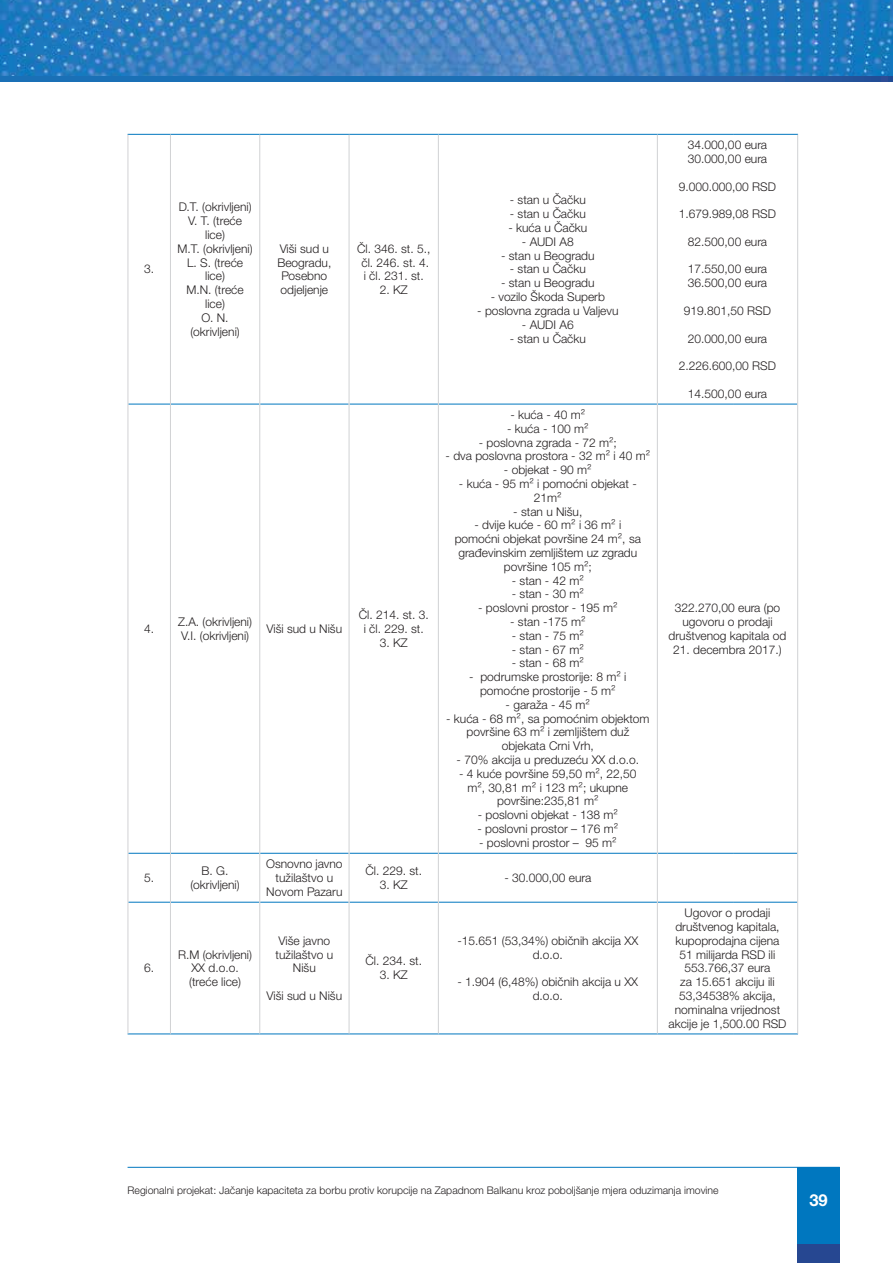
<style>
.page{position:relative;width:893px;height:1263px;background:#fff}
.page>*{position:absolute;margin:0;border:0;box-sizing:border-box;transform-origin:0 0}
.t1{font:700 16.5px "Helvetica Neue LTW1 G";color:#fff}
.t2{font:300 12px/13.8px "Helvetica Neue LTW1 G";color:#231f20;text-align:center}
.t3{font:300 10.5px "Helvetica Neue LTW1 G";color:#231f20}
</style>
<div class="page">
<hr style="left:128px;top:1167px;width:712px;height:1px;background:#0077bf">
<div style="left:797px;top:1167px;width:43px;height:77px;background:#0077bf"></div>
<div style="left:797px;top:1244px;width:43px;height:19px;background:#264791"></div>
<img style="left:0;top:0;width:893px;height:77px">
<svg style="left:0;top:77px;width:893px;height:4px;background:#1d69b0"></svg>
<hr style="left:128px;top:134px;width:42px;height:1px;background:#0077bf">
<hr style="left:170px;top:134px;width:90px;height:1px;background:#0077bf">
<hr style="left:260px;top:134px;width:89px;height:1px;background:#0077bf">
<hr style="left:349px;top:134px;width:89px;height:1px;background:#0077bf">
<hr style="left:438px;top:134px;width:219px;height:1px;background:#0077bf">
<hr style="left:657px;top:134px;width:77px;height:1px;background:#0077bf">
<hr style="left:734px;top:134px;width:64px;height:1px;background:#0077bf">
<hr style="left:128px;top:404px;width:42px;height:1px;background:#0077bf">
<hr style="left:171px;top:404px;width:88px;height:1px;background:#0077bf">
<hr style="left:260px;top:404px;width:89px;height:1px;background:#0077bf">
<hr style="left:349px;top:404px;width:89px;height:1px;background:#0077bf">
<hr style="left:439px;top:404px;width:218px;height:1px;background:#0077bf">
<hr style="left:658px;top:404px;width:76px;height:1px;background:#0077bf">
<hr style="left:734px;top:404px;width:63px;height:1px;background:#0077bf">
<hr style="left:128px;top:853px;width:42px;height:1px;background:#0077bf">
<hr style="left:171px;top:853px;width:88px;height:1px;background:#0077bf">
<hr style="left:260px;top:853px;width:89px;height:1px;background:#0077bf">
<hr style="left:349px;top:853px;width:89px;height:1px;background:#0077bf">
<hr style="left:439px;top:853px;width:218px;height:1px;background:#0077bf">
<hr style="left:658px;top:853px;width:76px;height:1px;background:#0077bf">
<hr style="left:734px;top:853px;width:63px;height:1px;background:#0077bf">
<hr style="left:128px;top:902px;width:42px;height:1px;background:#0077bf">
<hr style="left:171px;top:902px;width:88px;height:1px;background:#0077bf">
<hr style="left:260px;top:902px;width:89px;height:1px;background:#0077bf">
<hr style="left:349px;top:902px;width:89px;height:1px;background:#0077bf">
<hr style="left:439px;top:902px;width:218px;height:1px;background:#0077bf">
<hr style="left:658px;top:902px;width:76px;height:1px;background:#0077bf">
<hr style="left:734px;top:902px;width:63px;height:1px;background:#0077bf">
<hr style="left:128px;top:1033px;width:42px;height:1px;background:#0077bf">
<hr style="left:170px;top:1033px;width:90px;height:1px;background:#0077bf">
<hr style="left:260px;top:1033px;width:89px;height:1px;background:#0077bf">
<hr style="left:349px;top:1033px;width:89px;height:1px;background:#0077bf">
<hr style="left:438px;top:1033px;width:219px;height:1px;background:#0077bf">
<hr style="left:657px;top:1033px;width:77px;height:1px;background:#0077bf">
<hr style="left:734px;top:1033px;width:64px;height:1px;background:#0077bf">
<hr style="left:128px;top:135px;width:1px;height:269px;background:#d1d2d4">
<hr style="left:170px;top:135px;width:1px;height:269px;background:#d1d2d4">
<hr style="left:259px;top:135px;width:1px;height:269px;background:#d1d2d4">
<hr style="left:349px;top:135px;width:1px;height:269px;background:#d1d2d4">
<hr style="left:438px;top:135px;width:1px;height:269px;background:#d1d2d4">
<hr style="left:657px;top:135px;width:1px;height:269px;background:#d1d2d4">
<hr style="left:797px;top:135px;width:1px;height:269px;background:#d1d2d4">
<hr style="left:128px;top:404px;width:1px;height:449px;background:#d1d2d4">
<hr style="left:170px;top:404px;width:1px;height:449px;background:#d1d2d4">
<hr style="left:259px;top:404px;width:1px;height:449px;background:#d1d2d4">
<hr style="left:349px;top:404px;width:1px;height:449px;background:#d1d2d4">
<hr style="left:438px;top:404px;width:1px;height:449px;background:#d1d2d4">
<hr style="left:657px;top:404px;width:1px;height:449px;background:#d1d2d4">
<hr style="left:797px;top:404px;width:1px;height:449px;background:#d1d2d4">
<hr style="left:128px;top:853px;width:1px;height:49px;background:#d1d2d4">
<hr style="left:170px;top:853px;width:1px;height:49px;background:#d1d2d4">
<hr style="left:259px;top:853px;width:1px;height:49px;background:#d1d2d4">
<hr style="left:349px;top:853px;width:1px;height:49px;background:#d1d2d4">
<hr style="left:438px;top:853px;width:1px;height:49px;background:#d1d2d4">
<hr style="left:657px;top:853px;width:1px;height:49px;background:#d1d2d4">
<hr style="left:797px;top:853px;width:1px;height:49px;background:#d1d2d4">
<hr style="left:128px;top:902px;width:1px;height:131px;background:#d1d2d4">
<hr style="left:170px;top:902px;width:1px;height:131px;background:#d1d2d4">
<hr style="left:259px;top:902px;width:1px;height:131px;background:#d1d2d4">
<hr style="left:349px;top:902px;width:1px;height:131px;background:#d1d2d4">
<hr style="left:438px;top:902px;width:1px;height:131px;background:#d1d2d4">
<hr style="left:657px;top:902px;width:1px;height:131px;background:#d1d2d4">
<hr style="left:797px;top:902px;width:1px;height:131px;background:#d1d2d4">
<p class="t2" style="left:144px;top:262px;width:12px">3.</p>
<p class="t2" style="left:178px;top:200px;width:77px">D.T. (okrivljeni)<br>V. T. (treće lice)<br>M.T. (okrivljeni)<br>L. S. (treće lice)<br>M.N. (treće lice)<br>O. N. (okrivljeni)</p>
<p class="t2" style="left:277px;top:242px;width:55px">Viši sud u<br>Beogradu,<br>Posebno odjeljenje</p>
<p class="t2" style="left:357px;top:242px;width:75px">Čl. 346. st. 5., čl. 246. st. 4.<br>i čl. 231. st.</p>
<p class="t2" style="left:380px;top:283px;width:30px">2. KZ</p>
<p class="t2" style="left:510px;top:193px;width:78px">- stan u Čačku</p>
<p class="t2" style="left:510px;top:207px;width:78px">- stan u Čačku</p>
<p class="t2" style="left:508px;top:221px;width:80px">- kuća u Čačku</p>
<p class="t2" style="left:522px;top:235px;width:53px">- AUDI А8</p>
<p class="t2" style="left:501px;top:248px;width:95px">- stan u Beogradu</p>
<p class="t2" style="left:510px;top:262px;width:78px">- stan u Čačku</p>
<p class="t2" style="left:501px;top:276px;width:95px">- stan u Beogradu</p>
<p class="t2" style="left:491px;top:290px;width:116px">- vozilo Škoda Superb</p>
<p class="t2" style="left:477px;top:304px;width:143px">- poslovna zgrada u Valjevu</p>
<p class="t2" style="left:522px;top:317px;width:53px">- AUDI А6</p>
<p class="t2" style="left:510px;top:331px;width:78px">- stan u Čačku</p>
<p class="t2" style="left:144px;top:622px;width:12px">4.</p>
<p class="t2" style="left:178px;top:615px;width:75px;text-align:left">Z.A. (okrivljeni)<br>V.I. (okrivljeni)</p>
<p class="t2" style="left:267px;top:622px;width:77px">Viši sud u Nišu</p>
<p class="t2" style="left:359px;top:608px;width:72px">Čl. 214. st. 3. i čl. 229. st.</p>
<p class="t2" style="left:380px;top:635px;width:30px">3. KZ</p>
<p class="t2" style="left:144px;top:871px;width:12px">5.</p>
<p class="t2" style="left:190px;top:864px;width:51px">B. G. (okrivljeni)</p>
<p class="t2" style="left:266px;top:857px;width:78px">Osnovno javno tužilaštvo u<br>Novom Pazaru</p>
<p class="t2" style="left:365px;top:864px;width:58px">Čl. 229. st.</p>
<p class="t2" style="left:380px;top:878px;width:30px">3. KZ</p>
<p class="t2" style="left:144px;top:961px;width:12px">6.</p>
<p class="t2" style="left:178px;top:947px;width:76px">R.M (okrivljeni)<br>XX d.o.o. (treće lice)</p>
<p class="t2" style="left:276px;top:933px;width:59px">Više javno tužilaštvo u<br>Nišu</p>
<p class="t2" style="left:267px;top:989px;width:77px">Viši sud u Nišu</p>
<p class="t2" style="left:365px;top:954px;width:58px">Čl. 234. st.</p>
<p class="t2" style="left:380px;top:968px;width:30px">3. KZ</p>
<p class="t2" style="left:510px;top:408px;width:76px">- kuća - 40 m²</p>
<p class="t2" style="left:507px;top:422px;width:83px">- kuća - 100 m²</p>
<p class="t2" style="left:479px;top:435px;width:140px">- poslovna zgrada - 72 m²;</p>
<p class="t2" style="left:446px;top:449px;width:206px">- dva poslovna prostora - 32 m² i 40 m²</p>
<p class="t2" style="left:504px;top:463px;width:89px">- objekat - 90 m²</p>
<p class="t2" style="left:459px;top:477px;width:179px">- kuća - 95 m² i pomoćni objekat -<br>21m²</p>
<p class="t2" style="left:513px;top:504px;width:71px">- stan u Nišu,</p>
<p class="t2" style="left:455px;top:518px;width:188px">- dvije kuće - 60 m² i 36 m² i pomoćni objekat površine 24 m², sa građevinskim zemljištem uz zgradu površine 105 m²;</p>
<p class="t2" style="left:512px;top:573px;width:73px">- stan - 42 m²</p>
<p class="t2" style="left:512px;top:587px;width:73px">- stan - 30 m²</p>
<p class="t2" style="left:478px;top:601px;width:141px">- poslovni prostor - 195 m²</p>
<p class="t2" style="left:510px;top:615px;width:77px">- stan -175 m²</p>
<p class="t2" style="left:512px;top:629px;width:73px">- stan - 75 m²</p>
<p class="t2" style="left:512px;top:642px;width:73px">- stan - 67 m²</p>
<p class="t2" style="left:512px;top:656px;width:73px">- stan - 68 m²</p>
<p class="t2" style="left:469px;top:670px;width:159px">- podrumske prostorije: 8 m² i pomoćne prostorije - 5 m²</p>
<p class="t2" style="left:506px;top:698px;width:86px">- garaža - 45 m²</p>
<p class="t2" style="left:446px;top:711px;width:205px">- kuća - 68 m², sa pomoćnim objektom površine 63 m² i zemljištem duž objekata Crni Vrh,</p>
<p class="t2" style="left:457px;top:753px;width:184px">- 70% akcija u preduzeću XX d.o.o.</p>
<p class="t2" style="left:459px;top:767px;width:179px">- 4 kuće površine 59,50 m², 22,50 m², 30,81 m² i 123 m²; ukupne površine:235,81 m²</p>
<p class="t2" style="left:478px;top:808px;width:142px">- poslovni objekat - 138 m²</p>
<p class="t2" style="left:477px;top:822px;width:142px">- poslovni prostor – 176 m²</p>
<p class="t2" style="left:479px;top:836px;width:139px">- poslovni prostor – 95 m²</p>
<p class="t2" style="left:504px;top:871px;width:88px">- 30.000,00 eura</p>
<p class="t2" style="left:457px;top:933px;width:182px">-15.651 (53,34%) običnih akcija XX d.o.o.</p>
<p class="t2" style="left:457px;top:975px;width:182px">- 1.904 (6,48%) običnih akcija u XX d.o.o.</p>
<p class="t2" style="left:688px;top:138px;width:81px;text-align:left">34.000,00 eura<br>30.000,00 eura</p>
<p class="t2" style="left:679px;top:179px;width:99px">9.000.000,00 RSD</p>
<p class="t2" style="left:679px;top:207px;width:99px">1.679.989,08 RSD</p>
<p class="t2" style="left:688px;top:235px;width:81px">82.500,00 eura</p>
<p class="t2" style="left:688px;top:262px;width:81px;text-align:left">17.550,00 eura<br>36.500,00 eura</p>
<p class="t2" style="left:684px;top:304px;width:89px">919.801,50 RSD</p>
<p class="t2" style="left:688px;top:331px;width:81px">20.000,00 eura</p>
<p class="t2" style="left:679px;top:359px;width:99px">2.226.600,00 RSD</p>
<p class="t2" style="left:688px;top:386px;width:81px">14.500,00 eura</p>
<p class="t2" style="left:669px;top:601px;width:119px">322.270,00 eura (po ugovoru o prodaji društvenog kapitala od</p>
<p class="t2" style="left:673px;top:642px;width:110px">21. decembra 2017.)</p>
<p class="t2" style="left:668px;top:906px;width:120px">Ugovor o prodaji društvenog kapitala, kupoprodajna cijena<br>51 milijarda RSD ili<br>553.766,37 eura<br>za 15.651 akciju ili<br>53,34538% akcija, nominalna vrijednost akcije je 1,500.00 RSD</p>
<p class="t3" style="left:128px;top:1184px;width:593px">Regionalni projekat: Jačanje kapaciteta za borbu protiv korupcije na Zapadnom Balkanu kroz poboljšanje mjera oduzimanja imovine</p>
<h1 class="t1" style="left:809px;top:1189px;width:20px">39</h1>
</div>
